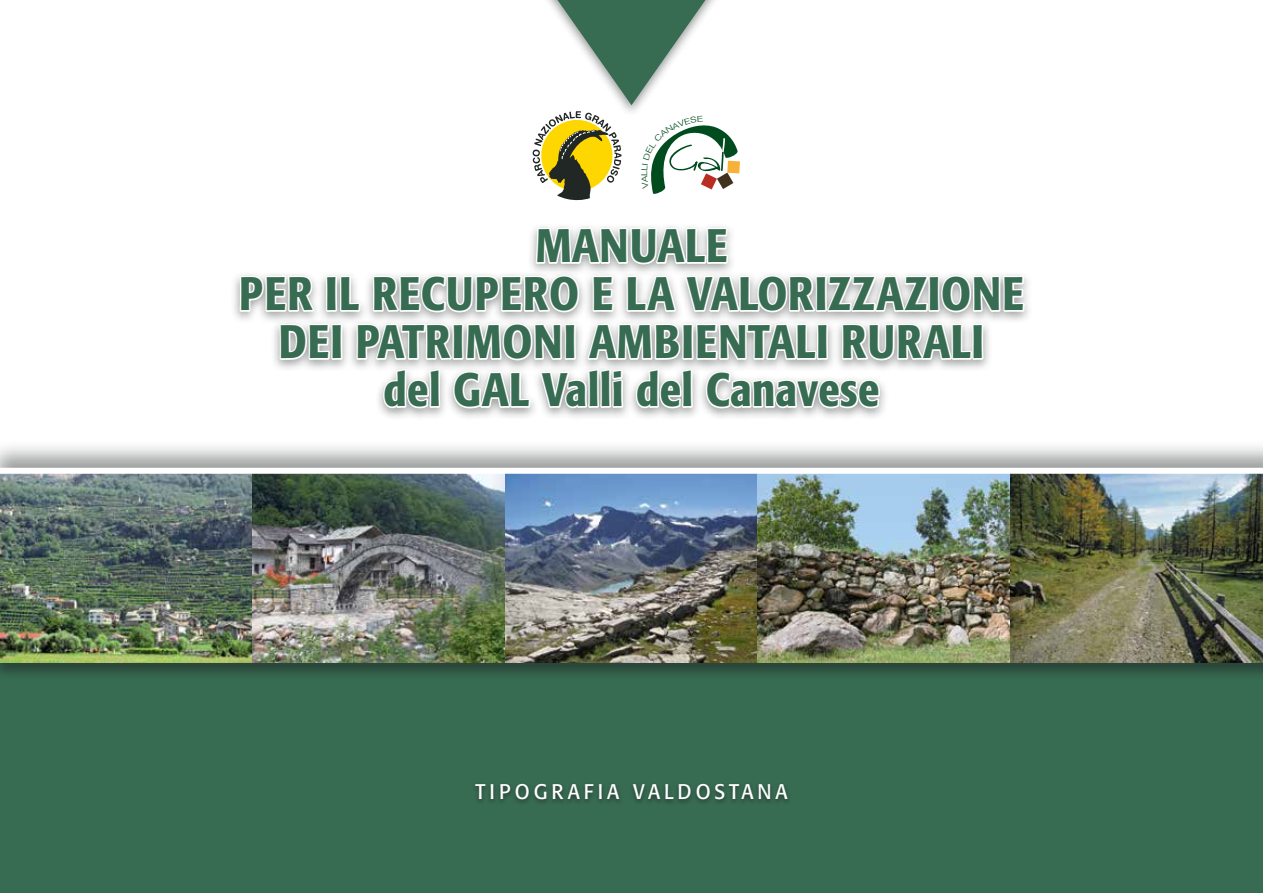
<style>
.page{position:relative;width:1263px;height:893px;background:#fff}
.page>*{position:absolute;margin:0;border:0;box-sizing:border-box;transform-origin:0 0}
.t1{font:500 condensed 46.5px/48px "Formata";letter-spacing:.02em;color:#376b52;text-align:center}
.t2{font:21px "Formata";letter-spacing:.2em;color:#fff;scale:.95 1}
.t3{font:300 8.25px "Helvetica BQ";color:#004c1f;scale:1.28 1}
</style>
<div class="page">
<div style="left:0;top:440px;width:1263px;height:453px;background:#202724;opacity:.45"></div>
<div style="left:0;top:474px;width:1263px;height:419px;background:#376b52"></div>
<div style="left:0;top:470px;width:1263px;height:210px;background:#202724;opacity:.55"></div>
<div style="left:230px;top:223px;width:803px;height:198px;background:#202724;opacity:.45"></div>
<svg style="left:237px;top:223px;width:789px;height:190px"></svg>
<div style="left:471px;top:781px;width:321px;height:25px;background:#202724;opacity:.75"></div>
<img style="left:0;top:474px;width:1263px;height:188px">
<div style="left:0;top:468px;width:1263px;height:6px;background:#fff"></div>
<svg style="left:532px;top:0;width:208px;height:201px"></svg>
<p class="t3" style="left:640px;top:176px;width:5px;rotate:-90deg">L</p>
<p class="t1" style="left:239px;top:222px;width:786px">MANUALE<br>PER IL RECUPERO E LA VALORIZZAZIONE<br>DEI PATRIMONI AMBIENTALI RURALI<br>DEL GAL VALLI DEL CANAVESE</p>
<p class="t2" style="left:475px;top:779px;width:330px">TIPOGRAFIA VALDOSTANA</p>
</div>
